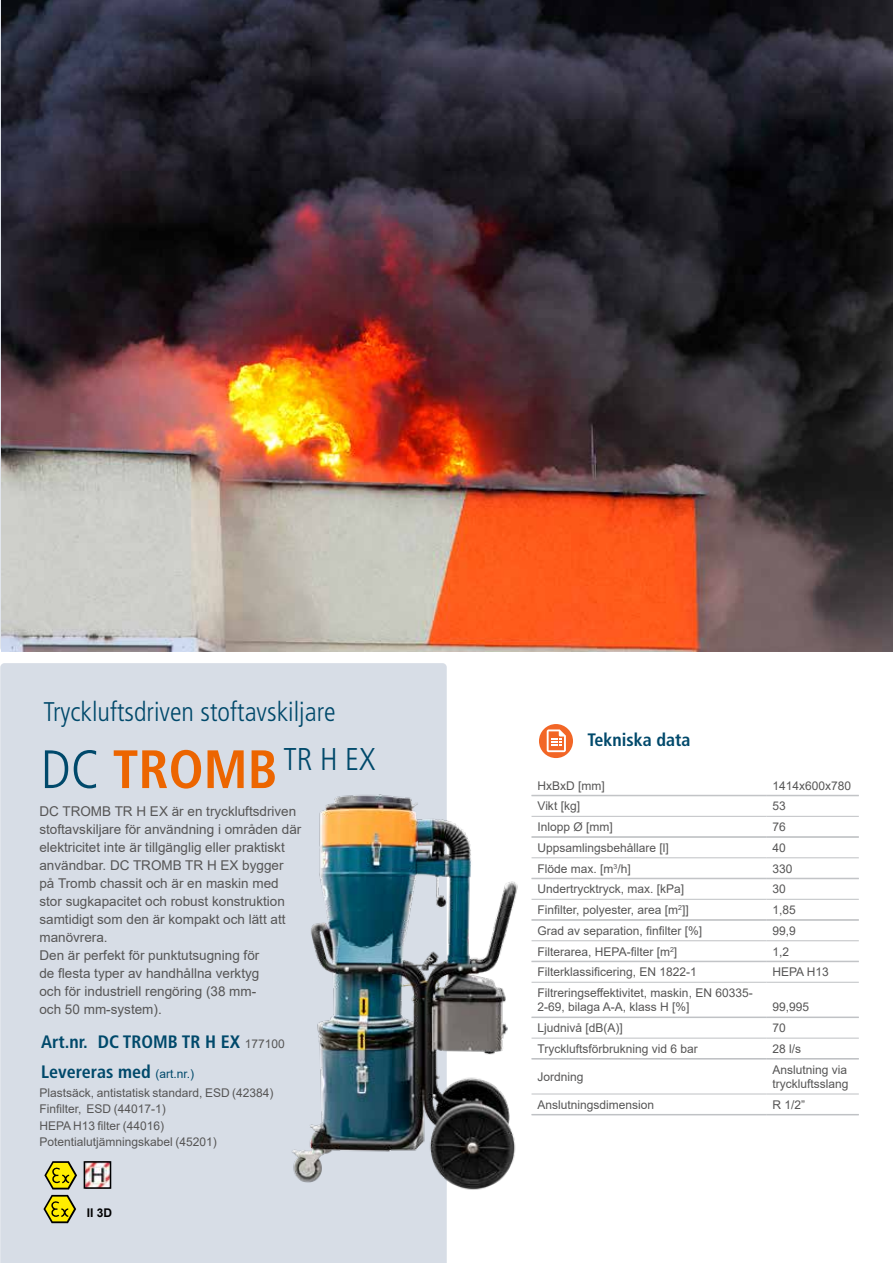
<style>
.page{position:relative;width:893px;height:1263px;background:#fff}
.page>*{position:absolute;margin:0;border:0;box-sizing:border-box;transform-origin:0 0}
.t1{font:700 condensed 54px "Frutiger LT Pro";color:#ec6500}
.t2{font:300 condensed 27px "Frutiger LT Pro";color:#00496b}
.t3{font:700 condensed 18px "Frutiger LT Pro";color:#00496b}
.t4{font:13.5px/18px "Arial";color:#565555}
.t5{font:12px/16.5px "Arial";color:#565555}
.t6{font:700 12px "Arial";color:#000001}
.s1{font-weight:300;color:#00496b}
.s2{font-family:"Arial";font-weight:400;font-stretch:normal;font-size:12px;color:#565555}
.s3{font-family:"Arial";font-weight:400;font-stretch:normal;font-size:12px}
</style>
<div class="page">
<div style="left:539px;top:724px;width:34px;height:34px;background:#f26626;border-radius:50%"></div>
<svg style="left:547px;top:729px;width:19px;height:23px"></svg>
<div style="left:0;top:663px;width:447px;height:600px;background:#d7dde6"></div>
<img style="left:86px;top:1163px;width:23px;height:24px">
<div style="left:84px;top:1161px;width:27px;height:28px;border:1px solid #000001"></div>
<svg style="left:43px;top:1195px;width:33px;height:28px"></svg>
<svg style="left:44px;top:1161px;width:33px;height:28px"></svg>
<img style="left:1px;top:0;width:892px;height:652px">
<img style="left:273px;top:775px;width:245px;height:436px">
<hr style="left:531px;top:795px;width:235px;height:1px;background:#bfc1c4">
<hr style="left:766px;top:795px;width:93px;height:1px;background:#bfc1c4">
<hr style="left:531px;top:816px;width:235px;height:1px;background:#bfc1c4">
<hr style="left:766px;top:816px;width:93px;height:1px;background:#bfc1c4">
<hr style="left:531px;top:836px;width:235px;height:1px;background:#bfc1c4">
<hr style="left:531px;top:837px;width:235px;height:1px;background:#bfc1c4">
<hr style="left:766px;top:836px;width:93px;height:1px;background:#bfc1c4">
<hr style="left:766px;top:837px;width:93px;height:1px;background:#bfc1c4">
<hr style="left:531px;top:878px;width:235px;height:1px;background:#bfc1c4">
<hr style="left:766px;top:878px;width:93px;height:1px;background:#bfc1c4">
<hr style="left:531px;top:919px;width:235px;height:1px;background:#bfc1c4">
<hr style="left:531px;top:920px;width:235px;height:1px;background:#bfc1c4">
<hr style="left:766px;top:919px;width:93px;height:1px;background:#bfc1c4">
<hr style="left:766px;top:920px;width:93px;height:1px;background:#bfc1c4">
<hr style="left:531px;top:961px;width:235px;height:1px;background:#bfc1c4">
<hr style="left:766px;top:961px;width:93px;height:1px;background:#bfc1c4">
<hr style="left:531px;top:1017px;width:235px;height:1px;background:#bfc1c4">
<hr style="left:766px;top:1017px;width:93px;height:1px;background:#bfc1c4">
<hr style="left:531px;top:1058px;width:235px;height:1px;background:#bfc1c4">
<hr style="left:531px;top:1059px;width:235px;height:1px;background:#bfc1c4">
<hr style="left:766px;top:1058px;width:93px;height:1px;background:#bfc1c4">
<hr style="left:766px;top:1059px;width:93px;height:1px;background:#bfc1c4">
<hr style="left:531px;top:1114px;width:235px;height:1px;background:#bfc1c4">
<hr style="left:531px;top:1115px;width:235px;height:1px;background:#bfc1c4">
<hr style="left:766px;top:1114px;width:93px;height:1px;background:#bfc1c4">
<hr style="left:766px;top:1115px;width:93px;height:1px;background:#bfc1c4">
<hr style="left:531px;top:857px;width:235px;height:1px;background:#bfc1c4">
<hr style="left:766px;top:857px;width:93px;height:1px;background:#bfc1c4">
<hr style="left:531px;top:899px;width:235px;height:1px;background:#bfc1c4">
<hr style="left:766px;top:899px;width:93px;height:1px;background:#bfc1c4">
<hr style="left:531px;top:940px;width:235px;height:1px;background:#bfc1c4">
<hr style="left:766px;top:940px;width:93px;height:1px;background:#bfc1c4">
<hr style="left:531px;top:982px;width:235px;height:1px;background:#bfc1c4">
<hr style="left:766px;top:982px;width:93px;height:1px;background:#bfc1c4">
<hr style="left:531px;top:1038px;width:235px;height:1px;background:#bfc1c4">
<hr style="left:766px;top:1038px;width:93px;height:1px;background:#bfc1c4">
<hr style="left:531px;top:1093px;width:235px;height:1px;background:#bfc1c4">
<hr style="left:766px;top:1093px;width:93px;height:1px;background:#bfc1c4">
<h2 class="t2" style="left:44px;top:696px;width:294px">Tryckluftsdriven stoftavskiljare</h2>
<h1 class="t1" style="left:41px;top:737px;width:336px"><span class="s1">DC</span> TROMB <sup>TR</sup> <sup>H</sup> <sup>EX</sup></h1>
<p class="t4" style="left:39px;top:802px;width:263px">DC TROMB TR H EX är en tryckluftsdriven stoftavskiljare för användning i områden där elektricitet inte är tillgänglig eller praktiskt användbar. DC TROMB TR H EX bygger på Tromb chassit och är en maskin med stor sugkapacitet och robust konstruktion samtidigt som den är kompakt och lätt att manövrera.<br>Den är perfekt för punktutsugning för<br>de flesta typer av handhållna verktyg<br>och för industriell rengöring (38 mm-<br>och 50 mm-system).</p>
<h3 class="t3" style="left:41px;top:1031px;width:245px">Art.nr. DC TROMB TR H EX <span class="s2">177100</span></h3>
<h3 class="t3" style="left:41px;top:1061px;width:154px">Levereras med <span class="s3">(art.nr.)</span></h3>
<p class="t5" style="left:39px;top:1084px;width:236px">Plastsäck, antistatisk standard, ESD (42384)<br>Finfilter, ESD (44017-1)<br>HEPA H13 filter (44016)<br>Potentialutjämningskabel (45201)</p>
<p class="t6" style="left:87px;top:1204px;width:27px">II 3D</p>
<h3 class="t3" style="left:587px;top:729px;width:105px">Tekniska data</h3>
<p class="t5" style="left:537px;top:777px;width:69px">HxBxD [mm]</p>
<p class="t5" style="left:772px;top:777px;width:80px">1414x600x780</p>
<p class="t5" style="left:537px;top:798px;width:44px">Vikt [kg]</p>
<p class="t5" style="left:772px;top:798px;width:15px">53</p>
<p class="t5" style="left:537px;top:818px;width:77px">Inlopp Ø [mm]</p>
<p class="t5" style="left:772px;top:818px;width:15px">76</p>
<p class="t5" style="left:537px;top:839px;width:133px">Uppsamlingsbehållare [l]</p>
<p class="t5" style="left:772px;top:839px;width:15px">40</p>
<p class="t5" style="left:537px;top:860px;width:95px">Flöde max. [m<sup>3</sup>/h]</p>
<p class="t5" style="left:772px;top:860px;width:22px">330</p>
<p class="t5" style="left:537px;top:881px;width:148px">Undertrycktryck, max. [kPa]</p>
<p class="t5" style="left:772px;top:881px;width:15px">30</p>
<p class="t5" style="left:537px;top:901px;width:153px">Finfilter, polyester, area [m<sup>2</sup>]]</p>
<p class="t5" style="left:772px;top:901px;width:25px">1,85</p>
<p class="t5" style="left:537px;top:922px;width:166px">Grad av separation, finfilter [%]</p>
<p class="t5" style="left:772px;top:922px;width:25px">99,9</p>
<p class="t5" style="left:537px;top:943px;width:141px">Filterarea, HEPA-filter [m<sup>2</sup>]</p>
<p class="t5" style="left:772px;top:943px;width:18px">1,2</p>
<p class="t5" style="left:537px;top:964px;width:161px">Filterklassificering, EN 1822-1</p>
<p class="t5" style="left:772px;top:964px;width:58px">HEPA H13</p>
<p class="t5" style="left:537px;top:985px;width:217px;line-height:14.4px">Filtreringseffektivitet, maskin, EN 60335-<br>2-69, bilaga A-A, klass H [%]</p>
<p class="t5" style="left:772px;top:999px;width:38px">99,995</p>
<p class="t5" style="left:537px;top:1019px;width:87px">Ljudnivå [dB(A)]</p>
<p class="t5" style="left:772px;top:1019px;width:15px">70</p>
<p class="t5" style="left:537px;top:1040px;width:162px">Tryckluftsförbrukning vid 6 bar</p>
<p class="t5" style="left:772px;top:1040px;width:30px">28 l/s</p>
<p class="t5" style="left:537px;top:1068px;width:48px">Jordning</p>
<p class="t5" style="left:772px;top:1062px;width:78px;line-height:14.4px">Anslutning via tryckluftsslang</p>
<p class="t5" style="left:537px;top:1096px;width:118px">Anslutningsdimension</p>
<p class="t5" style="left:772px;top:1096px;width:34px">R 1/2”</p>
</div>
